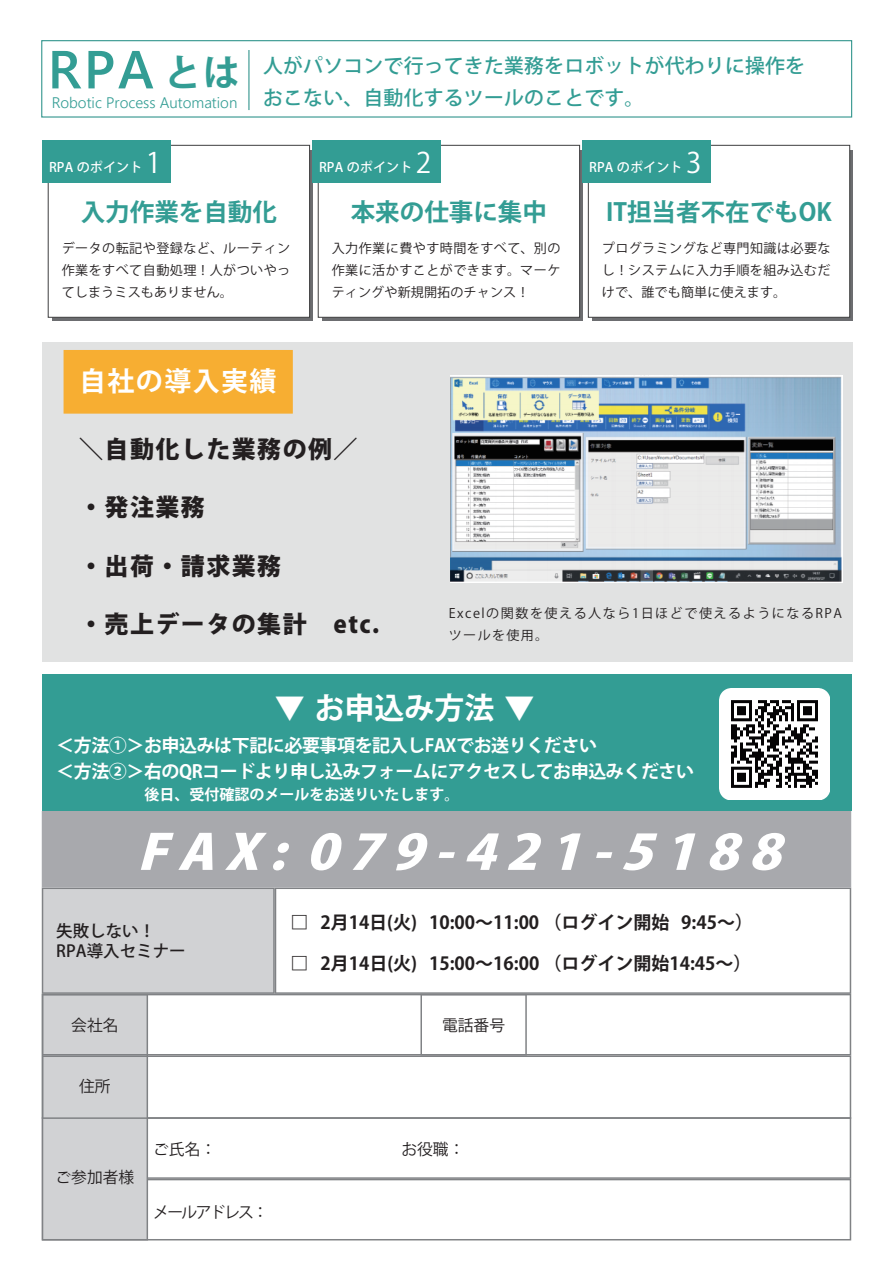
<style>
.page{position:relative;width:893px;height:1263px;background:#fff}
.page>*{position:absolute;margin:0;border:0;box-sizing:border-box;transform-origin:0 0}
.t1{font:600 53.55px "Segoe UI";color:#339d94}
.t2{font:italic 800 48px "Koz Go Pr 6 N";color:#fff;scale:1.14 1}
.t3{font:700 36.75px "Koz Go Pr 6 N";color:#339d94}
.t4{font:700 30px "Koz Go Pr 6 N";color:#fff}
.t5{font:700 27px "Koz Go Pr 6 N";letter-spacing:.05em;color:#fff}
.t6{font:700 24.6px "Koz Go Pr 6 N";color:#339d94}
.t7{font:800 24px "Koz Go Pro";letter-spacing:.06em;color:#231f20}
.t8{font:500 19.8px "Koz Go Pro";letter-spacing:.015em;color:#339d94}
.t9{font:700 18px/25.2px "Koz Go Pr 6 N";letter-spacing:-.025em;color:#fff}
.t10{font:700 18px "Koz Go Pr 6 N";color:#231f20}
.t11{font:500 16.5px/19.8px "Koz Go Pr 6 N";color:#231f20}
.t12{font:15.75px "Koz Go Pr 6 N";color:#231f20}
.t13{font:15.75px "Koz Go Pr 6 N";letter-spacing:-.1em;color:#231f20}
.t14{font:300 15.3px "Segoe UI";color:#339d94}
.t15{font:700 15px "Koz Go Pr 6 N";color:#fff}
.t16{font:13.05px/22.2px "Koz Go Pr 6 N";letter-spacing:.035em;color:#231f20;text-align:justify}
.t17{font:13.05px/22.4px "Koz Go Pr 6 N";letter-spacing:.115em;color:#231f20}
.t18{font:500 13.05px "Koz Go Pr 6 N";letter-spacing:.01em;color:#fff}
.s1{font-weight:400;font-size:28.2px}
</style>
<div class="page">
<svg style="left:275px;top:1179px;width:576px;height:61px"></svg>
<svg style="left:275px;top:1119px;width:576px;height:60px"></svg>
<svg style="left:275px;top:994px;width:576px;height:61px"></svg>
<svg style="left:275px;top:1055px;width:576px;height:64px"></svg>
<svg style="left:275px;top:887px;width:576px;height:107px"></svg>
<svg style="left:42px;top:887px;width:233px;height:353px"></svg>
<div style="left:42px;top:811px;width:809px;height:76px;background:#a8a9ad"></div>
<div style="left:42px;top:675px;width:809px;height:136px;background:#339d94"></div>
<img style="left:719px;top:689px;width:110px;height:110px">
<div style="left:52px;top:150px;width:261px;height:171px;background:#6c6d70"></div>
<div style="left:48px;top:145px;width:262px;height:173px;background:#fff;border:1px solid #3e3e3f"></div>
<div style="left:42px;top:140px;width:128px;height:42px;background:#339d94"></div>
<div style="left:322px;top:150px;width:261px;height:171px;background:#6c6d70"></div>
<div style="left:318px;top:145px;width:262px;height:173px;background:#fff;border:1px solid #3e3e3f"></div>
<div style="left:312px;top:140px;width:128px;height:42px;background:#339d94"></div>
<div style="left:592px;top:150px;width:261px;height:171px;background:#6c6d70"></div>
<div style="left:588px;top:145px;width:262px;height:173px;background:#fff;border:1px solid #3e3e3f"></div>
<div style="left:582px;top:140px;width:128px;height:42px;background:#339d94"></div>
<div style="left:42px;top:342px;width:811px;height:320px;background:#e1e2e2"></div>
<hr style="left:248px;top:50px;width:1px;height:60px;background:#34968e">
<div style="left:41px;top:40px;width:811px;height:78px;border:1px solid #34968e"></div>
<img style="left:450px;top:376px;width:392px;height:206px">
<div style="left:64px;top:350px;width:229px;height:64px;background:#f7ae32;border:2px solid #f7ae32"></div>
<h1 class="t1" style="left:48px;top:19px;width:108px">RPA</h1>
<p class="t14" style="left:52px;top:88px;width:187px">Robotic Process Automation</p>
<h3 class="t3" style="left:165px;top:52px;width:77px">とは</h3>
<h3 class="t8" style="left:263px;top:53px;width:543px">人がパソコンで行ってきた業務をロボットが代わりに操作を</h3>
<h3 class="t8" style="left:263px;top:85px;width:383px">おこない、自動化するツールのことです。</h3>
<p class="t18" style="left:49px;top:159px;width:114px">RPA のポイント <span class="s1">1</span></p>
<p class="t18" style="left:319px;top:159px;width:114px">RPA のポイント <span class="s1">2</span></p>
<p class="t18" style="left:589px;top:159px;width:114px">RPA のポイント <span class="s1">3</span></p>
<h3 class="t6" style="left:81px;top:199px;width:198px">入力作業を自動化</h3>
<p class="t16" style="left:62px;top:237px;width:230px">データの転記や登録など、ルーティン作業をすべて自動処理！人がついやってしまうミスもありません。</p>
<h3 class="t5" style="left:79px;top:366px;width:199px">自社の導入実績</h3>
<h3 class="t6" style="left:351px;top:199px;width:198px">本来の仕事に集中</h3>
<p class="t16" style="left:332px;top:237px;width:230px">入力作業に費やす時間をすべて、別の作業に活かすことができます。マーケティングや新規開拓のチャンス！</p>
<h3 class="t6" style="left:606px;top:199px;width:227px">IT担当者不在でもOK</h3>
<p class="t16" style="left:602px;top:237px;width:230px">プログラミングなど専門知識は必要なし！システムに入力手順を組み込むだけで、誰でも簡単に使えます。</p>
<h3 class="t7" style="left:79px;top:433px;width:280px">＼自動化した業務の例／</h3>
<h3 class="t7" style="left:79px;top:492px;width:127px">・発注業務</h3>
<h3 class="t7" style="left:79px;top:550px;width:204px">・出荷・請求業務</h3>
<h3 class="t7" style="left:79px;top:609px;width:301px">・売上データの集計　etc.</h3>
<p class="t17" style="left:449px;top:602px;width:395px">Excelの関数を使える人なら1日ほどで使えるようになるRPAツールを使用。</p>
<h3 class="t4" style="left:275px;top:691px;width:261px">▼ お申込み方法 ▼</h3>
<h3 class="t9" style="left:56px;top:734px;width:639px">＜方法①＞お申込みは下記に必要事項を記入しFAXでお送りください<br>＜方法②＞右のQRコードより申し込みフォームにアクセスしてお申込みください</h3>
<p class="t15" style="left:145px;top:786px;width:316px">後日、受付確認のメールをお送りいたします。</p>
<h2 class="t2" style="left:137px;top:825px;width:587px">FAX: 079-421-5188</h2>
<p class="t11" style="left:56px;top:921px;width:131px">失敗しない！<br>RPA導入セミナー</p>
<h3 class="t10" style="left:290px;top:912px;width:464px">□ 2月14日(火) 10:00～11:00 （ログイン開始 9:45～）</h3>
<h3 class="t10" style="left:290px;top:953px;width:462px">□ 2月14日(火) 15:00～16:00 （ログイン開始14:45～）</h3>
<p class="t12" style="left:71px;top:1016px;width:49px">会社名</p>
<p class="t12" style="left:442px;top:1016px;width:64px">電話番号</p>
<p class="t12" style="left:79px;top:1077px;width:33px">住所</p>
<p class="t12" style="left:56px;top:1169px;width:80px">ご参加者様</p>
<p class="t12" style="left:153px;top:1140px;width:64px">ご氏名：</p>
<p class="t13" style="left:153px;top:1203px;width:116px">メールアドレス：</p>
<p class="t12" style="left:401px;top:1140px;width:64px">お役職：</p>
</div>
